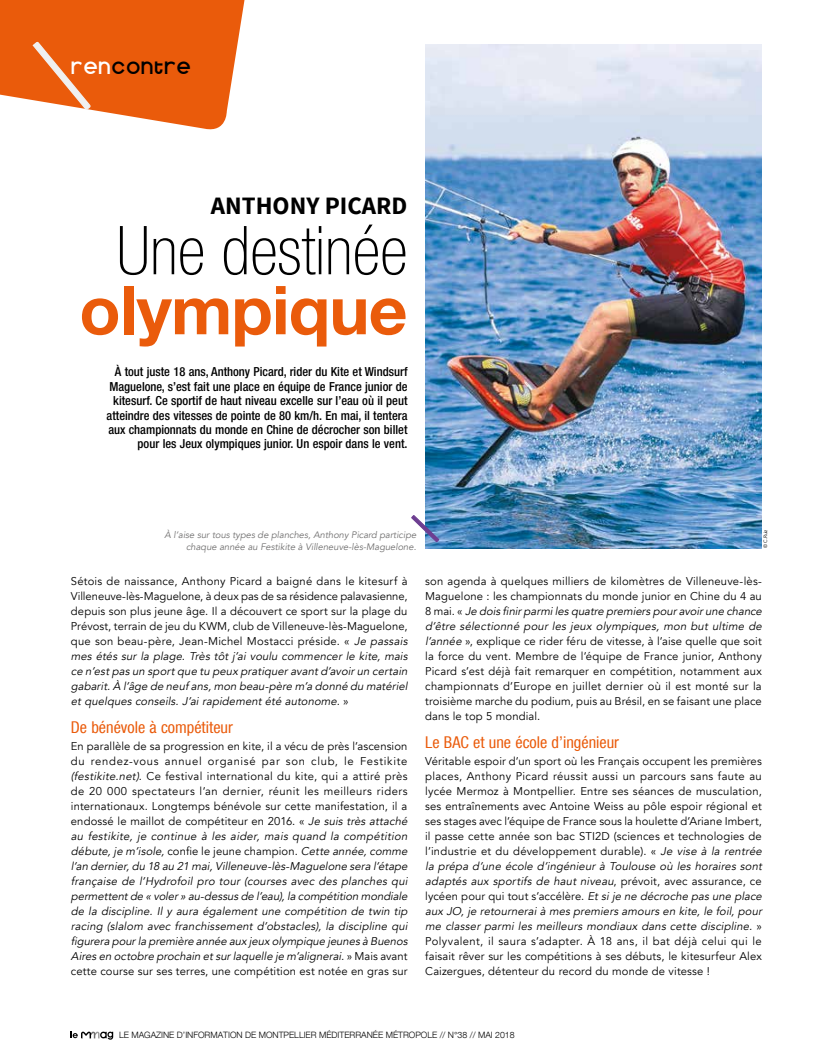
<style>
.page{position:relative;width:815px;height:1063px;background:#fff}
.page>*{position:absolute;margin:0;border:0;box-sizing:border-box;transform-origin:0 0}
.TITRE{font:67.5px/60px "Helvetica Neue Thin 3";color:#000;text-align:center}
.t1{font:700 25px "Source Sans Pro";color:#000}
.t2{font:20px "Kravitz Extra Thermal";letter-spacing:.07em;color:#000}
.INTER_1L{font:16.25px "Helvetica Neue Regular 2";color:#ea5b0b}
.CHAPO{font:500 condensed 12.5px/14.4px "Helvetica Neue LT Std";color:#000;text-align:right}
.t3{font:11.25px/15px "Avenir";letter-spacing:.015em;color:#000}
.t4{font:italic 11.25px/15px "Avenir";letter-spacing:.02em;color:#000}
.LEGENDE{font:italic 9.38px/12px "Avenir";color:#706f6f;text-align:right}
.t5{font:300 8.75px "Helvetica Neue";color:#000}
.t6{font:5px "Avenir";color:#000}
.s1{color:#fff}
.s2{font-family:"Helvetica Neue";font-weight:700;color:#ea5b0b}
.s3{font-style:italic}
.s4{font-style:normal}
</style>
<div class="page">
<img style="left:425px;top:45px;width:337px;height:503px">
<svg style="left:411px;top:514px;width:29px;height:29px"></svg>
<svg style="left:71px;top:1032px;width:42px;height:8px"></svg>
<svg style="left:0;top:0;width:245px;height:130px"></svg>
<h3 class="t2" style="left:71px;top:55px;width:121px"><span class="s1">ren</span>contre</h3>
<p class="t1" style="left:211px;top:190px;width:198px">ANTHONY PICARD</p>
<p class="TITRE" style="left:79px;top:225px;width:330px">Une destinée <span class="s2">olympique</span></p>
<p class="CHAPO" style="left:107px;top:365px;width:302px">À tout juste 18 ans, Anthony Picard, rider du Kite et Windsurf Maguelone, s’est fait une place en équipe de France junior de kitesurf. Ce sportif de haut niveau excelle sur l’eau où il peut atteindre des vitesses de pointe de 80 km/h. En mai, il tentera aux championnats du monde en Chine de décrocher son billet pour les Jeux olympiques junior. Un espoir dans le vent.</p>
<p class="LEGENDE" style="left:164px;top:529px;width:253px">À l’aise sur tous types de planches, Anthony Picard participe chaque année au Festikite à Villeneuve-lès-Maguelone.</p>
<p class="t6" style="left:763px;top:548px;width:20px;rotate:-90deg">© C.Ruiz</p>
<p class="t3" style="left:71px;top:574px;width:341px">Sétois de naissance, Anthony Picard a baigné dans le kitesurf à Villeneuve-lès-Maguelone, à deux pas de sa résidence palavasienne, depuis son plus jeune âge. Il a découvert ce sport sur la plage du Prévost, terrain de jeu du KWM, club de Villeneuve-lès-Maguelone, que son beau-père, Jean-Michel Mostacci préside. « <span class="s3">Je passais mes étés sur la plage. Très tôt j ’ai voulu commencer le kite, mais ce n’estpas un sportque tu peux pratiqueravantd’avoirun certain gabarit.À l’âge de neuf ans,mon beau-père m’a donné du matériel et quelques conseils. J’ai rapidement été autonome.</span> »</p>
<p class="INTER_1L" style="left:71px;top:721px;width:164px">De bénévole à compétiteur</p>
<p class="t4" style="left:71px;top:739px;width:341px"><span class="s4">En parallèle de sa progression en kite, il a vécu de près l’ascension du rendez-vous annuel organisé par son club, le Festikite </span>(festikite.net)<span class="s4">. Ce festival international du kite, qui a attiré près de 20 000 spectateurs l’an dernier, réunit les meilleurs riders internationaux. Longtemps bénévole sur cette manifestation, il a endossé le maillot de compétiteur en 2016. «</span> Je suis très attaché au festikite, je continue à les aider, mais quand la compétition débute,je m’isole,<span class="s4">co n fi e l e j e u n e c h a m p i o n .</span> Cette année,comme l’an dernier,du 18 au 21 mai,Villeneuve-lès-Maguelone sera l’étape française de l’Hydrofoil pro tour (courses avec des planches qui permettentde « voler » au-dessusde l’eau),la compétition mondiale de la discipline. Il y aura également une compétition de twin tip racing (slalom avec franchissement d’obstacles), la discipline qui figurera pourla première année aux jeux olympique jeunesà Buenos Aires en octobre prochain etsurlaquelle je m’alignerai. <span class="s4">» M a i s a v a n t cette course sur ses terres, une compétition est notée en gras sur</span></p>
<p class="t3" style="left:425px;top:574px;width:341px">son agenda à quelques milliers de kilomètres de Villeneuve-lès-Maguelone : les championnats du monde junior en Chine du 4 au 8 m a i . « <span class="s3">Je doisfinirparmilesquatre premierspouravoirune chance d’être sélectionné pour les jeux olympiques, mon but ultime de l’année</span>», explique ce rider féru de vitesse, à l’aise quelle que soit la force du vent. Membre de l’équipe de France junior, Anthony Picard s’est déjà fait remarquer en compétition, notamment aux championnats d’Europe en juillet dernier où il est monté sur la troisième marche du podium, puis au Brésil, en se faisant une place dans le top 5 mondial.</p>
<p class="INTER_1L" style="left:425px;top:736px;width:195px">Le BAC et une école d’ingénieur</p>
<p class="t3" style="left:425px;top:754px;width:341px">Véritable espoir d’un sport où les Français occupent les premières places, Anthony Picard réussit aussi un parcours sans faute au lycée Mermoz à Montpellier. Entre ses séances de musculation, ses entraînements avec Antoine Weiss au pôle espoir régional et ses stages avec l’équipe de France sous la houlette d’Ariane Imbert, il passe cette année son bac STI2D (sciences et technologies de l’industrie et du développement durable). « <span class="s3">Je vise à la rentrée la prépa d’une école d’ingénieur à Toulouse où les horaires sont adaptés aux sportifs de haut niveau</span>, p révo i t, ave c a ss u ra n ce , ce lycéen pour qui tout s’accélère. <span class="s3">Et si je ne décroche pas une place aux JO, je retournerai à mes premiers amours en kite, le foil, pour me classer parmi les meilleurs mondiaux dans cette discipline.</span> » Polyvalent, il saura s’adapter. À 18 ans, il bat déjà celui qui le faisait rêver sur les compétitions à ses débuts, le kitesurfeur Alex Caizergues, détenteur du record du monde de vitesse !</p>
<p class="t5" style="left:119px;top:1031px;width:397px">LE MAGAZINE D’INFORMATION DE MONTPELLIER MÉDITERRANÉE MÉTROPOLE // N°38 // MAI 2018</p>
</div>
